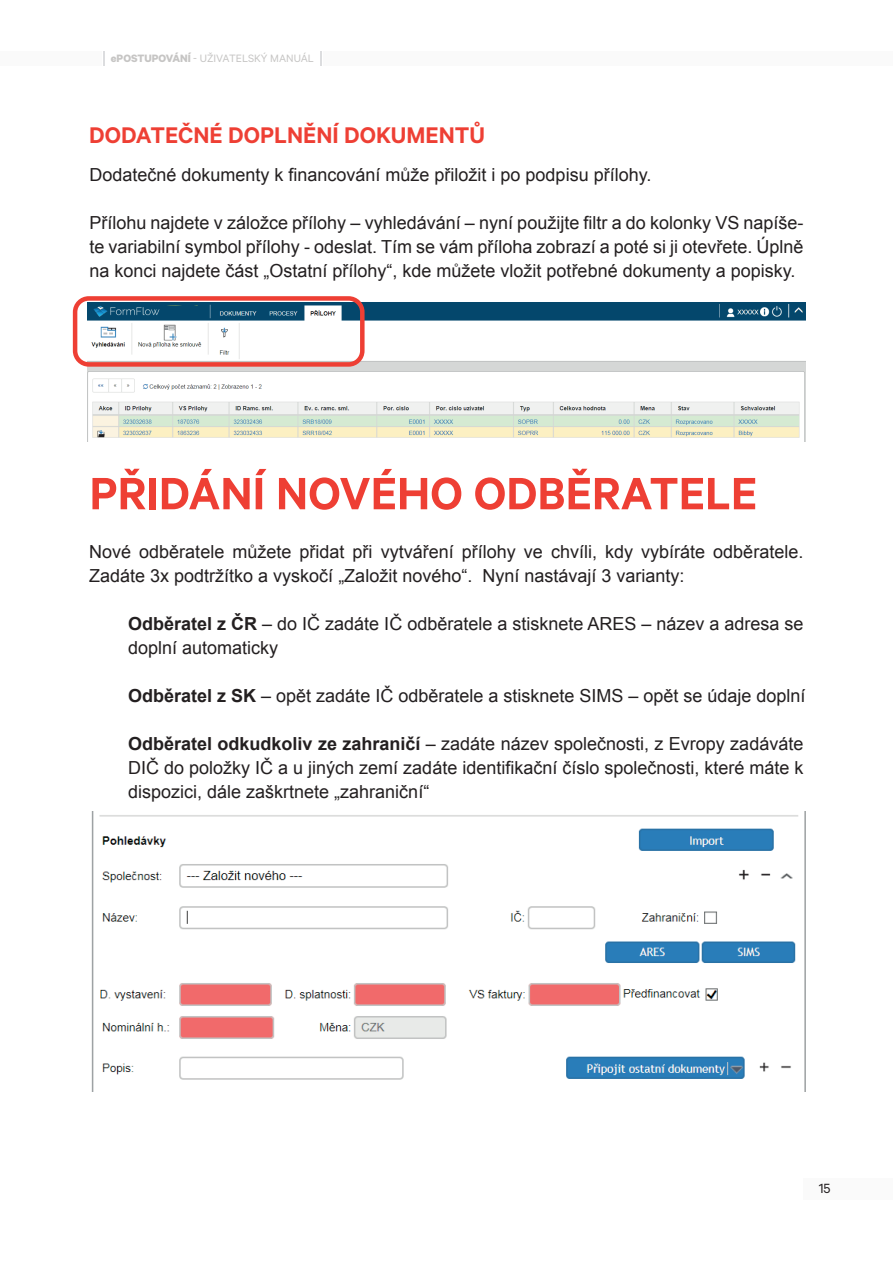
<style>
.page{position:relative;width:893px;height:1263px;background:#fff}
.page>*{position:absolute;margin:0;border:0;box-sizing:border-box;transform-origin:0 0}
.t1{font:600 51px "Calibre";color:#ee3f34}
.t2{font:600 25.5px "Calibre";color:#ee3f34}
.t3{font:18px/24px "Arial";color:#231f20}
.t4{font:15px "Calibre";color:#231f20}
.t5{font:12px "Calibre";color:#c6c5c4}
.s1{font-weight:700}
</style>
<div class="page">
<div style="left:804px;top:1178px;width:89px;height:21px;background:#fafafa"></div>
<div style="left:323px;top:51px;width:570px;height:15px;background:#fafafa"></div>
<div style="left:0;top:51px;width:102px;height:15px;background:#fafafa"></div>
<svg style="left:103px;top:51px;width:2px;height:15px"></svg>
<svg style="left:320px;top:51px;width:2px;height:15px"></svg>
<img style="left:91px;top:811px;width:715px;height:280px">
<img style="left:87px;top:303px;width:718px;height:138px">
<svg style="left:159px;top:304px;width:46px;height:17px"></svg>
<div style="left:73px;top:296px;width:292px;height:71px;border:4px solid #ee3f34;border-radius:14px"></div>
<p class="t5" style="left:111px;top:52px;width:205px"><span class="s1">ePOSTUPOVÁNÍ</span> - UŽIVATELSKÝ MANUÁL</p>
<h2 class="t2" style="left:89px;top:120px;width:397px">DODATEČNÉ DOPLNĚNÍ DOKUMENTŮ</h2>
<p class="t3" style="left:89px;top:163px;width:563px">Dodatečné dokumenty k financování může přiložit i po podpisu přílohy.</p>
<p class="t3" style="left:89px;top:211px;width:716px;text-align:justify">Přílohu najdete v záložce přílohy – vyhledávání – nyní použijte filtr a do kolonky VS napíše&shy;te variabilní symbol přílohy - odeslat. Tím se vám příloha zobrazí a poté si ji otevřete. Úplně na konci najdete část „Ostatní přílohy“, kde můžete vložit potřebné dokumenty a popisky.</p>
<h1 class="t1" style="left:89px;top:463px;width:669px">PŘIDÁNÍ NOVÉHO ODBĚRATELE</h1>
<p class="t3" style="left:89px;top:539px;width:716px">Nové odběratele můžete přidat při vytváření přílohy ve chvíli, kdy vybíráte odběratele.<br>Zadáte 3x podtržítko a vyskočí „Založit nového“. Nyní nastávají 3 varianty:</p>
<p class="t3" style="left:128px;top:611px;width:677px"><span class="s1">Odběratel z ČR</span> – do IČ zadáte IČ odběratele a stisknete ARES – název a adresa se doplní automaticky</p>
<p class="t3" style="left:128px;top:683px;width:679px"><span class="s1">Odběratel z SK</span> – opět zadáte IČ odběratele a stisknete SIMS – opět se údaje doplní</p>
<p class="t3" style="left:128px;top:731px;width:677px;text-align:justify"><span class="s1">Odběratel odkudkoliv ze zahraničí</span> – zadáte název společnosti, z Evropy zadáváte DIČ do položky IČ a u jiných zemí zadáte identifikační číslo společnosti, které máte k dispozici, dále zaškrtnete „zahraniční“</p>
<p class="t4" style="left:819px;top:1180px;width:13px">15</p>
</div>
